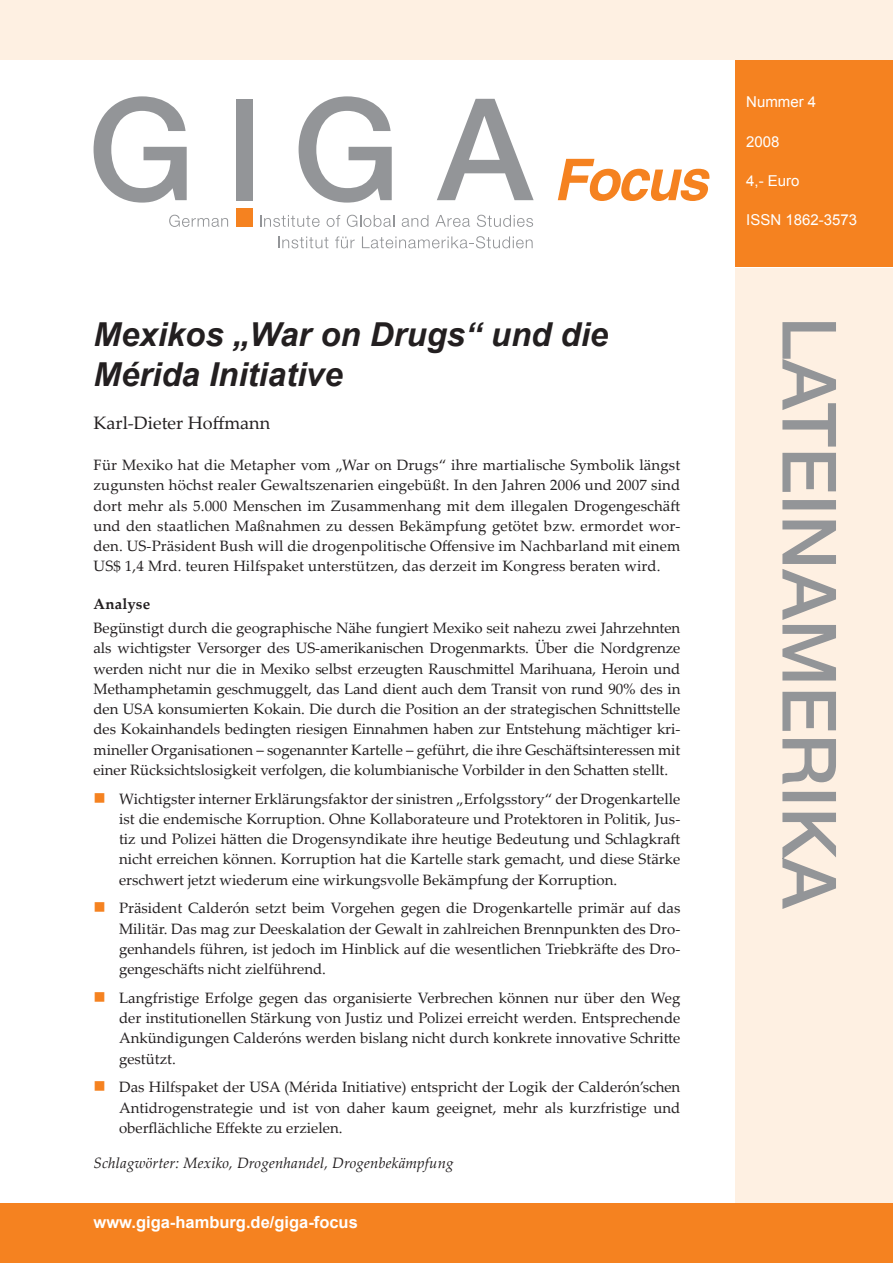
<style>
.page{position:relative;width:893px;height:1263px;background:#fff}
.page>*{position:absolute;margin:0;border:0;box-sizing:border-box;transform-origin:0 0}
.foc__1__seite_titel{font:italic 700 33px/39.6px "Arial";color:#231f20}
.foc__1__seite_autor{font:18px "Palatino Linotype";color:#231f20}
.foc__text_fusszeile{font:700 16.5px "Arial";color:#fff}
.t1{font:16.5px "Wingdings";color:#f58220}
.foc__1__seite_fliess{font:15px/20.2px "Palatino Linotype";letter-spacing:.005em;color:#231f20;text-align:justify}
.foc__1__seite_aufzae{font:15px/20.2px "Palatino Linotype";color:#231f20;text-align:justify}
.foc__1__seite_key_wo{font:italic 15px "Palatino Linotype";letter-spacing:.01em;color:#231f20}
.foc__1__seite_ausgab{font:15px "Arial";color:#fff}
.foc__1__seite_analys{font:700 15px "Palatino Linotype";letter-spacing:.01em;color:#231f20}
</style>
<div class="page">
<div style="left:736px;top:60px;width:157px;height:207px;background:#f58220"></div>
<div style="left:736px;top:268px;width:157px;height:935px;background:#fef0e2"></div>
<div style="left:0;top:1203px;width:893px;height:60px;background:#f58220"></div>
<svg style="left:782px;top:322px;width:54px;height:587px"></svg>
<div style="left:0;top:0;width:893px;height:60px;background:#fef0e2"></div>
<svg style="left:169px;top:215px;width:59px;height:12px"></svg>
<svg style="left:260px;top:215px;width:60px;height:12px"></svg>
<svg style="left:327px;top:215px;width:13px;height:12px"></svg>
<svg style="left:347px;top:215px;width:47px;height:12px"></svg>
<svg style="left:402px;top:215px;width:26px;height:12px"></svg>
<svg style="left:435px;top:215px;width:35px;height:12px"></svg>
<svg style="left:477px;top:215px;width:56px;height:12px"></svg>
<svg style="left:278px;top:236px;width:50px;height:12px"></svg>
<svg style="left:335px;top:236px;width:20px;height:12px"></svg>
<svg style="left:362px;top:236px;width:171px;height:12px"></svg>
<div style="left:236px;top:99px;width:16px;height:101px;background:#939598"></div>
<svg style="left:94px;top:96px;width:93px;height:107px"></svg>
<svg style="left:299px;top:96px;width:93px;height:107px"></svg>
<svg style="left:437px;top:99px;width:97px;height:101px"></svg>
<div style="left:236px;top:209px;width:16px;height:18px;background:#f58220"></div>
<svg style="left:558px;top:159px;width:152px;height:42px"></svg>
<p class="foc__1__seite_titel" style="left:94px;top:316px;width:516px">Mexikos „War on Drugs“ und die<br>Mérida Initiative</p>
<p class="foc__1__seite_autor" style="left:94px;top:410px;width:178px">Karl-Dieter Hoffmann</p>
<p class="foc__1__seite_fliess" style="left:94px;top:454px;width:588px">Für Mexiko hat die Metapher vom „War on Drugs“ ihre martialische Symbolik längst zugunsten höchst realer Gewaltszenarien eingebüßt. In den Jahren 2006 und 2007 sind dort mehr als 5.000 Menschen im Zusammenhang mit dem illegalen Drogengeschäft und den staatlichen Maßnahmen zu dessen Bekämpfung getötet bzw. ermordet wor&shy;den. US-Präsident Bush will die drogenpolitische Offensive im Nachbarland mit einem US$ 1,4 Mrd. teuren Hilfspaket unterstützen, das derzeit im Kongress beraten wird.</p>
<p class="foc__1__seite_analys" style="left:94px;top:593px;width:58px">Analyse</p>
<p class="foc__1__seite_fliess" style="left:94px;top:617px;width:588px">Begünstigt durch die geographische Nähe fungiert Mexiko seit nahezu zwei Jahrzehnten als wichtigster Versorger des US-amerikanischen Drogenmarkts. Über die Nordgrenze werden nicht nur die in Mexiko selbst erzeugten Rauschmittel Marihuana, Heroin und Methamphetamin geschmuggelt, das Land dient auch dem Transit von rund 90% des in den USA konsumierten Kokain. Die durch die Position an der strategischen Schnittstelle des Kokainhandels bedingten riesigen Einnahmen haben zur Entstehung mächtiger kri&shy;mineller Organisationen – sogenannter Kartelle – geführt, die ihre Geschäftsinteressen mit einer Rücksichtslosigkeit verfolgen, die kolumbianische Vorbilder in den Schatten stellt.</p>
<p class="foc__1__seite_aufzae" style="left:119px;top:788px;width:563px">Wichtigster interner Erklärungsfaktor der sinistren „Erfolgsstory“ der Drogenkartelle ist die endemische Korruption. Ohne Kollaborateure und Protektoren in Politik, Jus&shy;tiz und Polizei hätten die Drogensyndikate ihre heutige Bedeutung und Schlagkraft nicht erreichen können. Korruption hat die Kartelle stark gemacht, und diese Stärke erschwert jetzt wiederum eine wirkungsvolle Bekämpfung der Korruption.</p>
<p class="foc__1__seite_aufzae" style="left:119px;top:898px;width:563px">Präsident Calderón setzt beim Vorgehen gegen die Drogenkartelle primär auf das Militär. Das mag zur Deeskalation der Gewalt in zahlreichen Brennpunkten des Dro&shy;genhandels führen, ist jedoch im Hinblick auf die wesentlichen Triebkräfte des Dro&shy;gengeschäfts nicht zielführend.</p>
<p class="foc__1__seite_aufzae" style="left:119px;top:987px;width:563px">Langfristige Erfolge gegen das organisierte Verbrechen können nur über den Weg der institutionellen Stärkung von Justiz und Polizei erreicht werden. Entsprechende Ankündigungen Calderóns werden bislang nicht durch konkrete innovative Schritte gestützt.</p>
<p class="foc__1__seite_aufzae" style="left:119px;top:1077px;width:563px">Das Hilfspaket der USA (Mérida Initiative) entspricht der Logik der Calderón’schen Antidrogenstrategie und ist von daher kaum geeignet, mehr als kurzfristige und oberflächliche Effekte zu erzielen.</p>
<p class="t1" style="left:94px;top:789px;width:14px">■</p>
<p class="t1" style="left:94px;top:899px;width:14px">■</p>
<p class="t1" style="left:94px;top:988px;width:14px">■</p>
<p class="t1" style="left:94px;top:1078px;width:14px">■</p>
<p class="foc__1__seite_key_wo" style="left:94px;top:1152px;width:362px">Schlagwörter: Mexiko, Drogenhandel, Drogenbekämpfung</p>
<p class="foc__text_fusszeile" style="left:94px;top:1211px;width:266px">www.giga-hamburg.de/giga-focus</p>
<p class="foc__1__seite_ausgab" style="left:746px;top:92px;width:72px">Nummer 4</p>
<p class="foc__1__seite_ausgab" style="left:746px;top:131px;width:35px">2008</p>
<p class="foc__1__seite_ausgab" style="left:746px;top:171px;width:55px">4,- Euro</p>
<p class="foc__1__seite_ausgab" style="left:746px;top:210px;width:112px">ISSN 1862-3573</p>
</div>
